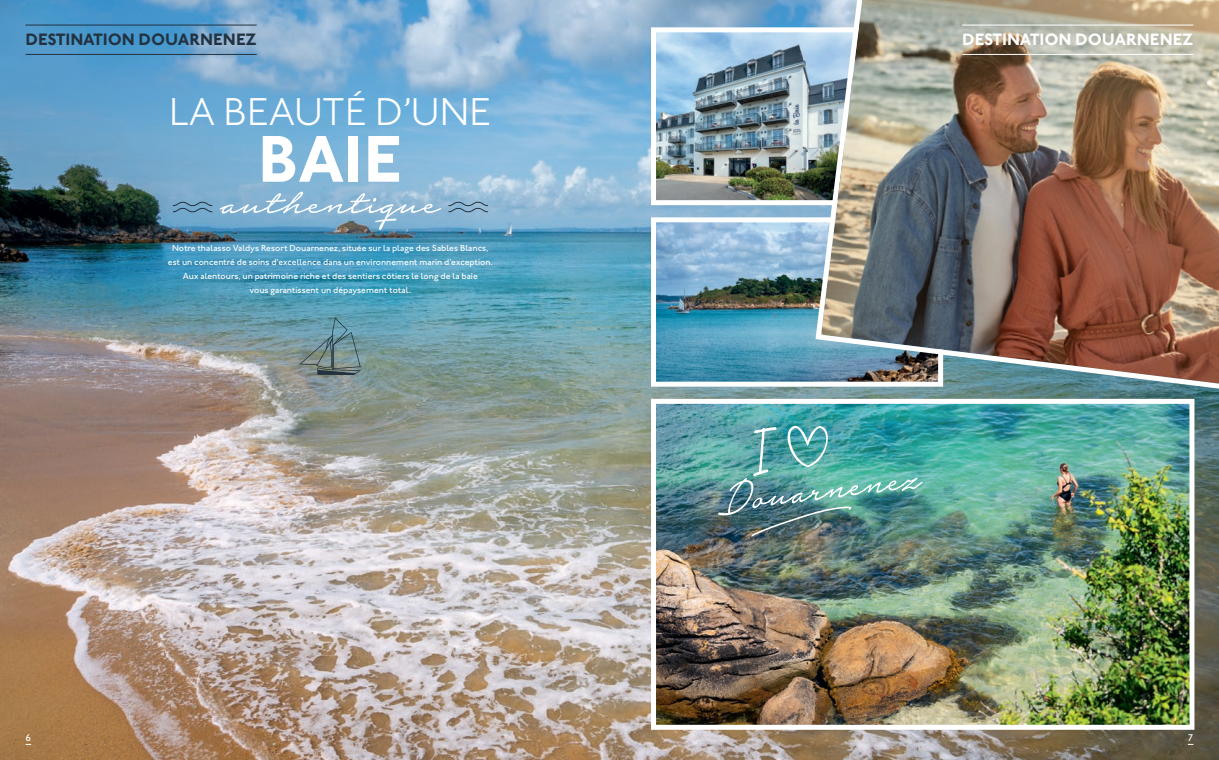
<style>
.page{position:relative;width:1219px;height:760px;background:#fff}
.page>*{position:absolute;margin:0;border:0;box-sizing:border-box;transform-origin:0 0}
.t1{font:700 68px "Johnston Valdys";color:#fff}
.t2{font:300 50px "Notera 2";letter-spacing:.015em;color:#fff}
.t3{font:300 40px "Johnston Valdys";color:#fff}
.t4{font:700 17px "Johnston Valdys";color:#223240}
.t5{font:700 17px "Johnston Valdys";color:#fff}
.t6{font:500 10px "Johnston Valdys";color:#fff}
.t7{font:500 9px/14px "Johnston Valdys";color:#fff;text-align:center}
</style>
<div class="page">
<img style="left:0;top:0;width:1219px;height:760px">
<img style="left:648px;top:396px;width:549px;height:336px">
<img style="left:648px;top:215px;width:165px;height:174px">
<img style="left:648px;top:25px;width:165px;height:183px">
<img style="left:813px;top:0;width:406px;height:394px">
<img style="left:718px;top:424px;width:206px;height:112px">
<svg style="left:172px;top:201px;width:41px;height:11px"></svg>
<svg style="left:448px;top:201px;width:41px;height:11px"></svg>
<svg style="left:299px;top:317px;width:62px;height:58px;background:#6c8c93"></svg>
<hr style="left:962px;top:25px;width:231px;height:1px;background:#fff">
<hr style="left:962px;top:54px;width:231px;height:1px;background:#fff">
<hr style="left:26px;top:25px;width:231px;height:1px;background:#223240">
<hr style="left:26px;top:54px;width:231px;height:1px;background:#223240">
<h3 class="t4" style="left:26px;top:29px;width:233px">DESTINATION DOUARNENEZ</h3>
<h3 class="t5" style="left:962px;top:29px;width:233px">DESTINATION DOUARNENEZ</h3>
<h3 class="t3" style="left:169px;top:88px;width:324px">LA BEAUTÉ D’UNE</h3>
<h1 class="t1" style="left:258px;top:118px;width:146px">BAIE</h1>
<h2 class="t2" style="left:220px;top:176px;width:219px">authentique</h2>
<p class="t7" style="left:168px;top:241px;width:326px">Notre thalasso Valdys Resort Douarnenez, située sur la plage des Sables Blancs, est un concentré de soins d’excellence dans un environnement marin d’exception.<br>Aux alentours, un patrimoine riche et des sentiers côtiers le long de la baie<br>vous garantissent un dépaysement total.</p>
<p class="t6" style="left:26px;top:732px;width:7px">6</p>
<p class="t6" style="left:1188px;top:732px;width:7px">7</p>
</div>
